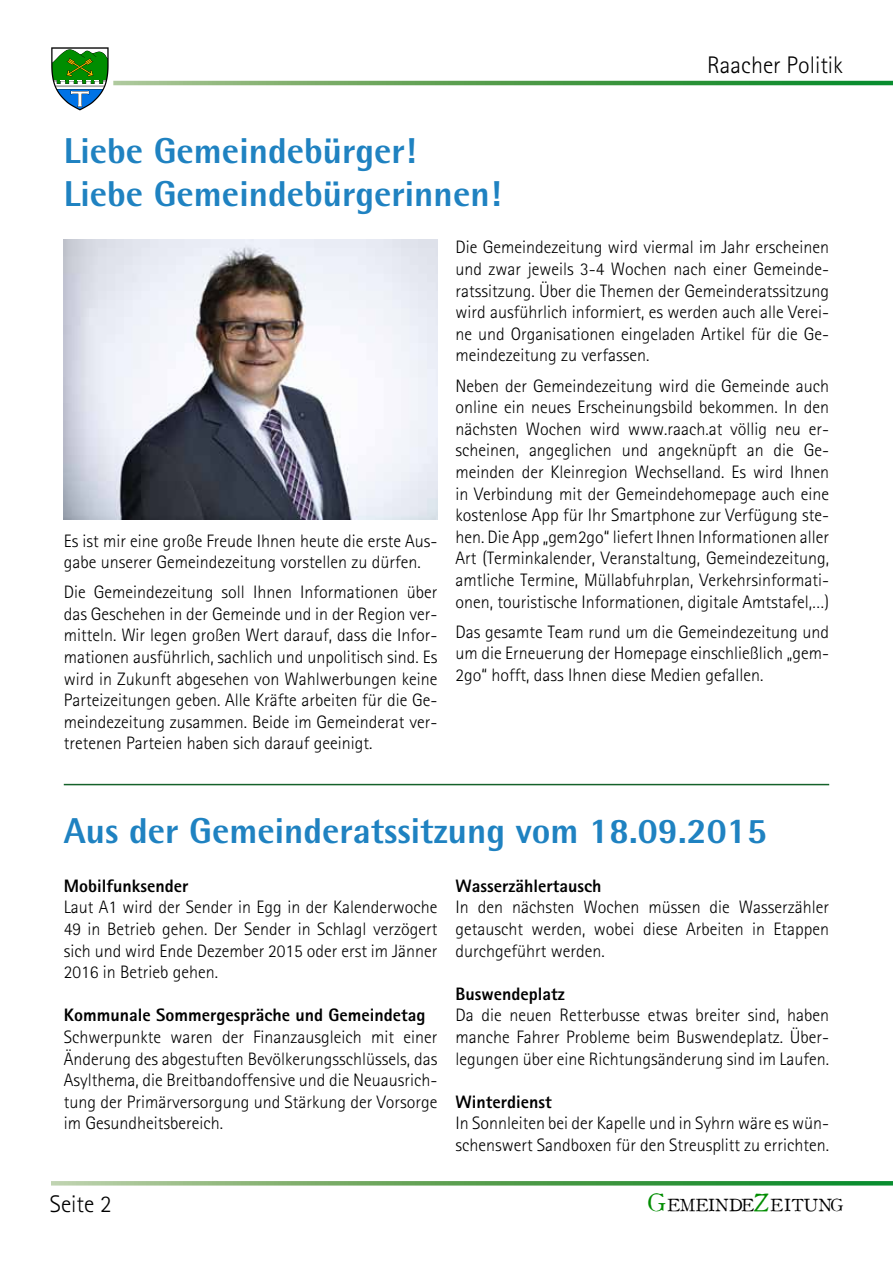
<style>
.page{position:relative;width:893px;height:1263px;background:#fff}
.page>*{position:absolute;margin:0;border:0;box-sizing:border-box;transform-origin:0 0}
.t1{font:800 36px/43.2px "Rotis Semi Sans";color:#1f82c1}
.t2{font:300 24px "Rotis Sans Serif";color:#000}
.t3{font:300 18px/21.6px "Rotis Sans Serif";color:#000;text-align:justify}
.t4{font:800 18px "Rotis Sans Serif";color:#000}
.t5{font:16.95px "Old Style 1 HPLHS";letter-spacing:.02em;color:#000}
.s1{font-size:24.3px;color:#008d00}
</style>
<div class="page">
<svg style="left:113px;top:81px;width:780px;height:4px"></svg>
<svg style="left:51px;top:47px;width:58px;height:64px"></svg>
<svg style="left:51px;top:1181px;width:842px;height:4px"></svg>
<img style="left:64px;top:239px;width:373px;height:280px">
<hr style="left:64px;top:784px;width:765px;height:1px;background:#15622a">
<h1 class="t1" style="left:64px;top:128px;width:439px">Liebe Gemeindebürger!<br>Liebe Gemeindebürgerinnen!</h1>
<h2 class="t2" style="left:707px;top:51px;width:137px">Raacher Politik</h2>
<p class="t3" style="left:64px;top:530px;width:375px">Es ist mir eine große Freude Ihnen heute die erste Aus&shy;gabe unserer Gemeindezeitung vorstellen zu dürfen.</p>
<p class="t3" style="left:64px;top:581px;width:375px">Die Gemeindezeitung soll Ihnen Informationen über das Geschehen in der Gemeinde und in der Region ver&shy;mitteln. Wir legen großen Wert darauf, dass die Infor&shy;mationen ausführlich, sachlich und unpolitisch sind. Es wird in Zukunft abgesehen von Wahlwerbungen keine Parteizeitungen geben. Alle Kräfte arbeiten für die Ge&shy;meindezeitung zusammen. Beide im Gemeinderat ver&shy;tretenen Parteien haben sich darauf geeinigt.</p>
<p class="t3" style="left:455px;top:237px;width:375px">Die Gemeindezeitung wird viermal im Jahr erscheinen und zwar jeweils 3-4 Wochen nach einer Gemeinde&shy;ratssitzung. Über die Themen der Gemeinderatssitzung wird ausführlich informiert, es werden auch alle Verei&shy;ne und Organisationen eingeladen Artikel für die Ge&shy;meindezeitung zu verfassen.</p>
<p class="t3" style="left:455px;top:375px;width:375px">Neben der Gemeindezeitung wird die Gemeinde auch online ein neues Erscheinungsbild bekommen. In den nächsten Wochen wird www.raach.at völlig neu er&shy;scheinen, angeglichen und angeknüpft an die Ge&shy;meinden der Kleinregion Wechselland. Es wird Ihnen in Verbindung mit der Gemeindehomepage auch eine kostenlose App für Ihr Smartphone zur Verfügung ste&shy;hen. Die App „gem2go“ liefert Ihnen Informationen aller Art (Terminkalender, Veranstaltung, Gemeindezeitung, amtliche Termine, Müllabfuhrplan, Verkehrsinformati&shy;onen, touristische Informationen, digitale Amtstafel,…)</p>
<p class="t3" style="left:455px;top:621px;width:375px">Das gesamte Team rund um die Gemeindezeitung und um die Erneuerung der Homepage einschließlich „gem-2go“ hofft, dass Ihnen diese Medien gefallen.</p>
<h1 class="t1" style="left:64px;top:808px;width:704px">Aus der Gemeinderatssitzung vom 18.09.2015</h1>
<p class="t4" style="left:64px;top:874px;width:126px">Mobilfunksender</p>
<p class="t3" style="left:64px;top:896px;width:375px">Laut A1 wird der Sender in Egg in der Kalenderwoche 49 in Betrieb gehen. Der Sender in Schlagl verzögert sich und wird Ende Dezember 2015 oder erst im Jänner 2016 in Betrieb gehen.</p>
<p class="t4" style="left:64px;top:1004px;width:363px">Kommunale Sommergespräche und Gemeindetag</p>
<p class="t3" style="left:64px;top:1026px;width:375px">Schwerpunkte waren der Finanzausgleich mit einer Änderung des abgestuften Bevölkerungsschlüssels, das Asylthema, die Breitbandoffensive und die Neuausrich&shy;tung der Primärversorgung und Stärkung der Vorsorge im Gesundheitsbereich.</p>
<p class="t4" style="left:455px;top:874px;width:147px">Wasserzählertausch</p>
<p class="t3" style="left:455px;top:896px;width:375px">In den nächsten Wochen müssen die Wasserzähler getauscht werden, wobei diese Arbeiten in Etappen durchgeführt werden.</p>
<p class="t4" style="left:455px;top:982px;width:111px">Buswendeplatz</p>
<p class="t3" style="left:455px;top:1004px;width:375px">Da die neuen Retterbusse etwas breiter sind, haben manche Fahrer Probleme beim Buswendeplatz. Über&shy;legungen über eine Richtungsänderung sind im Laufen.</p>
<p class="t4" style="left:455px;top:1090px;width:98px">Winterdienst</p>
<p class="t3" style="left:455px;top:1112px;width:375px">In Sonnleiten bei der Kapelle und in Syhrn wäre es wün&shy;schenswert Sandboxen für den Streusplitt zu errichten.</p>
<h2 class="t2" style="left:50px;top:1190px;width:63px">Seite 2</h2>
<p class="t5" style="left:647px;top:1192px;width:197px"><span class="s1">G</span>EMEINDE<span class="s1">Z</span>EITUNG</p>
</div>
